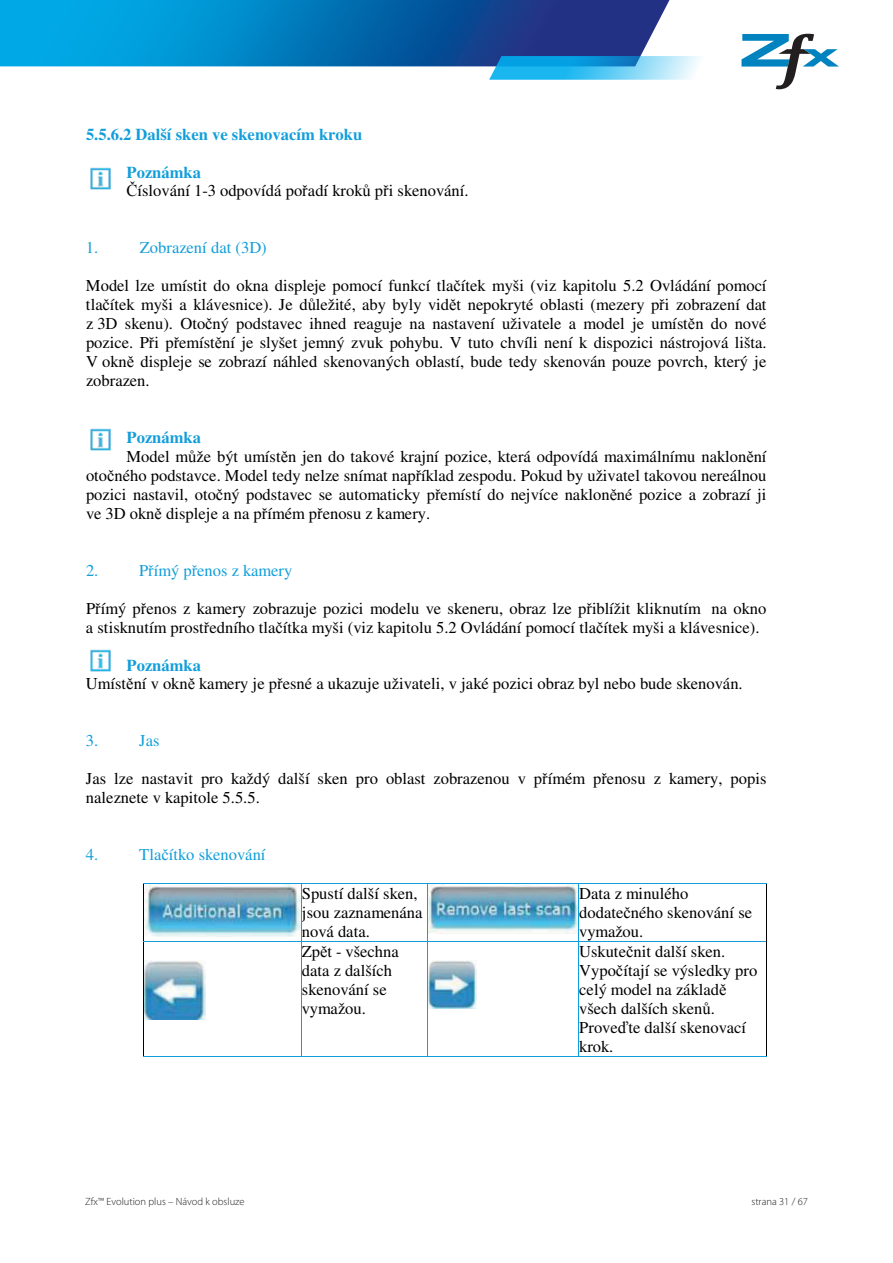
<style>
.page{position:relative;width:893px;height:1263px;background:#fff}
.page>*{position:absolute;margin:0;border:0;box-sizing:border-box;transform-origin:0 0}
.t1{font:16.5px/18.9px "Times";color:#000001}
.t2{font:16.5px "Times";color:#119eda}
.t3{font:700 16.5px "Times";color:#119eda}
.t4{font:300 10.5px "Myriad Pro";color:#231f20}
.s1{font-weight:700;color:#119eda}
.s2{font-family:"Times New Roman"}
</style>
<div class="page">
<svg style="left:0;top:0;width:670px;height:66px;background:#0876b9"></svg>
<svg style="left:489px;top:34px;width:350px;height:55px"></svg>
<img style="left:144px;top:884px;width:157px;height:52px">
<img style="left:428px;top:884px;width:150px;height:50px">
<hr style="left:143px;top:883px;width:158px;height:1px;background:#119eda">
<hr style="left:302px;top:883px;width:125px;height:1px;background:#119eda">
<hr style="left:428px;top:883px;width:150px;height:1px;background:#119eda">
<hr style="left:579px;top:883px;width:187px;height:1px;background:#119eda">
<hr style="left:143px;top:884px;width:1px;height:57px;background:#000001">
<hr style="left:301px;top:884px;width:1px;height:57px;background:#119eda">
<hr style="left:427px;top:884px;width:1px;height:57px;background:#119eda">
<hr style="left:578px;top:884px;width:1px;height:57px;background:#119eda">
<hr style="left:766px;top:884px;width:1px;height:57px;background:#000001">
<img style="left:144px;top:961px;width:61px;height:58px">
<img style="left:428px;top:961px;width:48px;height:47px">
<hr style="left:143px;top:941px;width:158px;height:1px;background:#119eda">
<hr style="left:302px;top:941px;width:125px;height:1px;background:#119eda">
<hr style="left:428px;top:941px;width:150px;height:1px;background:#119eda">
<hr style="left:579px;top:941px;width:187px;height:1px;background:#119eda">
<hr style="left:143px;top:942px;width:1px;height:114px;background:#000001">
<hr style="left:143px;top:1056px;width:158px;height:1px;background:#119eda">
<hr style="left:301px;top:942px;width:1px;height:114px;background:#119eda">
<hr style="left:302px;top:1056px;width:125px;height:1px;background:#119eda">
<hr style="left:427px;top:942px;width:1px;height:114px;background:#119eda">
<hr style="left:428px;top:1056px;width:150px;height:1px;background:#119eda">
<hr style="left:578px;top:942px;width:1px;height:114px;background:#119eda">
<hr style="left:579px;top:1056px;width:187px;height:1px;background:#119eda">
<hr style="left:766px;top:942px;width:1px;height:114px;background:#000001">
<img style="left:90px;top:428px;width:21px;height:23px">
<img style="left:90px;top:167px;width:21px;height:23px">
<img style="left:90px;top:649px;width:21px;height:23px">
<p class="t3" style="left:86px;top:124px;width:278px">5.5.6.2 Další sken ve skenovacím kroku</p>
<p class="t1" style="left:127px;top:163px;width:344px"><span class="s1">Poznámka<br></span><span class="s2">Č</span>íslování 1-3 odpovídá po<span class="s2">ř</span>adí krok<span class="s2">ů</span> p<span class="s2">ř</span>i skenování.</p>
<p class="t2" style="left:86px;top:238px;width:14px">1.</p>
<p class="t2" style="left:140px;top:238px;width:128px">Zobrazení dat (3D)</p>
<p class="t1" style="left:86px;top:276px;width:682px;text-align:justify">Model lze umístit do okna displeje pomocí funkcí tla<span class="s2">č</span>ítek myši (viz kapitolu 5.2 Ovládání pomocí tla<span class="s2">č</span>ítek myši a klávesnice). Je d<span class="s2">ů</span>ležité, aby byly vid<span class="s2">ě</span>t nepokryté oblasti (mezery p<span class="s2">ř</span>i zobrazení dat z 3D skenu). Oto<span class="s2">č</span>ný podstavec ihned reaguje na nastavení uživatele a model je umíst<span class="s2">ě</span>n do nové pozice. P<span class="s2">ř</span>i p<span class="s2">ř</span>emíst<span class="s2">ě</span>ní je slyšet jemný zvuk pohybu. V tuto chvíli není k dispozici nástrojová lišta.<br>V okn<span class="s2">ě</span> displeje se zobrazí náhled skenovaných oblastí, bude tedy skenován pouze povrch, který je zobrazen.</p>
<p class="t3" style="left:127px;top:428px;width:76px">Poznámka</p>
<p class="t1" style="left:127px;top:447px;width:641px">Model m<span class="s2">ů</span>že být umíst<span class="s2">ě</span>n jen do takové krajní pozice, která odpovídá maximálnímu naklon<span class="s2">ě</span>ní</p>
<p class="t1" style="left:86px;top:466px;width:682px">oto<span class="s2">č</span>ného podstavce. Model tedy nelze snímat nap<span class="s2">ř</span>íklad zespodu. Pokud by uživatel takovou nereálnou</p>
<p class="t1" style="left:86px;top:485px;width:682px">pozici nastavil, oto<span class="s2">č</span>ný podstavec se automaticky p<span class="s2">ř</span>emístí do nejvíce naklon<span class="s2">ě</span>né pozice a zobrazí ji</p>
<p class="t1" style="left:86px;top:504px;width:346px">ve 3D okn<span class="s2">ě</span> displeje a na p<span class="s2">ř</span>ímém p<span class="s2">ř</span>enosu z kamery.</p>
<p class="t2" style="left:86px;top:561px;width:14px">2.</p>
<p class="t2" style="left:139px;top:561px;width:155px">P<span class="s2">ř</span>ímý p<span class="s2">ř</span>enos z kamery</p>
<p class="t1" style="left:86px;top:599px;width:682px">P<span class="s2">ř</span>ímý p<span class="s2">ř</span>enos z kamery zobrazuje pozici modelu ve skeneru, obraz lze p<span class="s2">ř</span>iblížit kliknutím na okno a stisknutím prost<span class="s2">ř</span>edního tla<span class="s2">č</span>ítka myši (viz kapitolu 5.2 Ovládání pomocí tla<span class="s2">č</span>ítek myši a klávesnice).</p>
<p class="t1" style="left:86px;top:656px;width:658px;text-indent:40px"><span class="s1">Poznámka<br></span>Umíst<span class="s2">ě</span>ní v okn<span class="s2">ě</span> kamery je p<span class="s2">ř</span>esné a ukazuje uživateli, v jaké pozici obraz byl nebo bude skenován.</p>
<p class="t2" style="left:86px;top:732px;width:14px">3.</p>
<p class="t2" style="left:139px;top:732px;width:22px">Jas</p>
<p class="t1" style="left:86px;top:769px;width:682px">Jas lze nastavit pro každý další sken pro oblast zobrazenou v p<span class="s2">ř</span>ímém p<span class="s2">ř</span>enosu z kamery, popis naleznete v kapitole 5.5.5.</p>
<p class="t2" style="left:86px;top:845px;width:14px">4.</p>
<p class="t2" style="left:139px;top:845px;width:128px">Tla<span class="s2">č</span>ítko skenování</p>
<p class="t1" style="left:302px;top:884px;width:122px">Spustí další sken, jsou zaznamenána nová data.</p>
<p class="t1" style="left:579px;top:884px;width:174px">Data z minulého dodate<span class="s2">č</span>ného skenování se vymažou.</p>
<p class="t1" style="left:302px;top:942px;width:98px">Zp<span class="s2">ě</span>t - všechna data z dalších skenování se vymažou.</p>
<p class="t1" style="left:579px;top:942px;width:180px">Uskute<span class="s2">č</span>nit další sken.<br>Vypo<span class="s2">č</span>ítají se výsledky pro celý model na základ<span class="s2">ě </span>všech dalších sken<span class="s2">ů</span>.<br>Prove<span class="s2">ď</span>te další skenovací krok.</p>
<p class="t4" style="left:85px;top:1195px;width:161px">Zfx™ Evolution plus – Návod k obsluze</p>
<p class="t4" style="left:751px;top:1195px;width:58px">strana 31 / 67</p>
</div>
